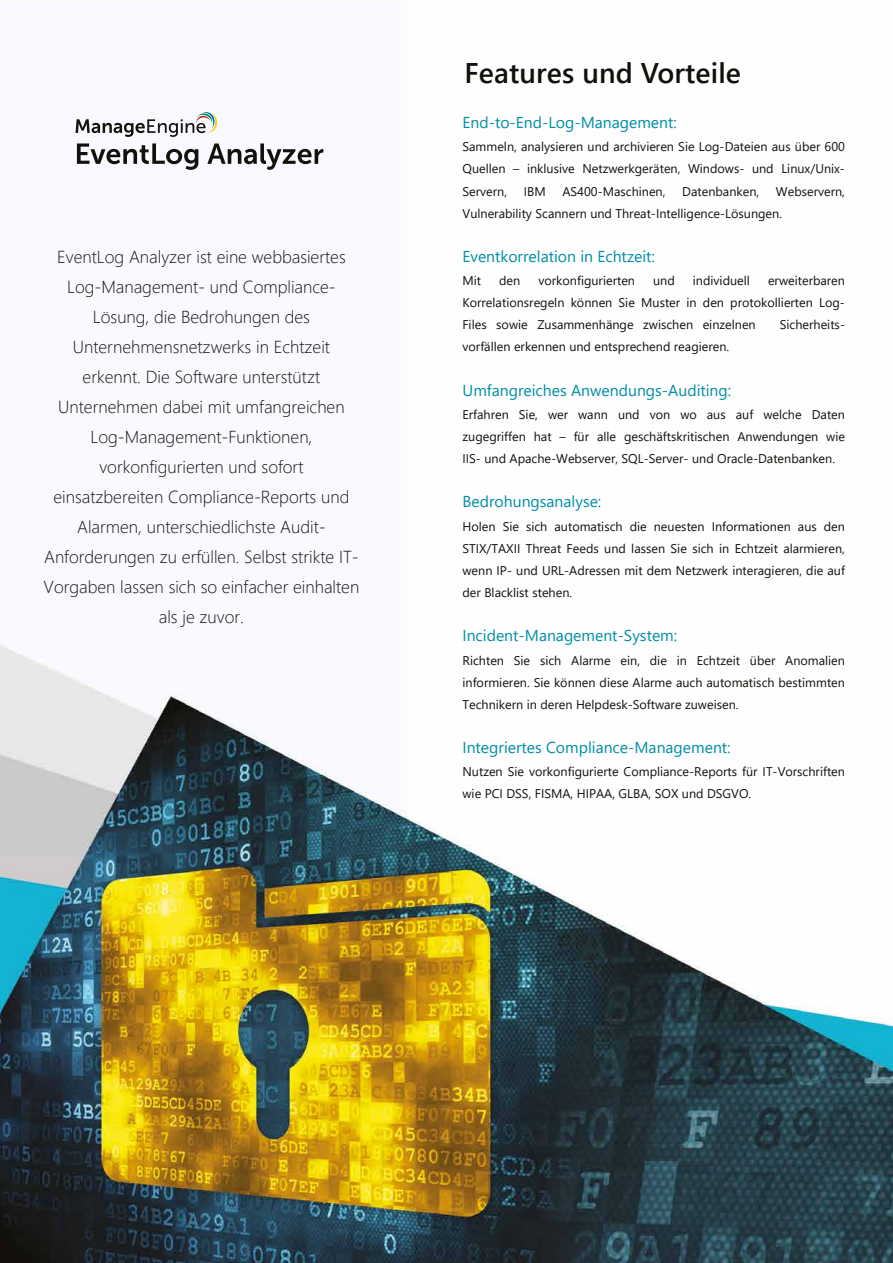
<style>
.page{position:relative;width:893px;height:1263px;background:#fff}
.page>*{position:absolute;margin:0;border:0;box-sizing:border-box;transform-origin:0 0}
.t1{font:600 28.35px "Segoe UI";letter-spacing:.005em;color:#12100b}
.t2{font:300 17.4px/30px "Segoe UI";color:#12100b;text-align:center}
.t3{font:15.75px "Segoe UI";color:#008ea6}
.t4{font:15.75px "Segoe UI";color:#008ea7}
.t5{font:15.75px "Segoe UI";color:#008fa7}
.t6{font:12.6px/22px "Segoe UI";color:#12100b;text-align:justify}
</style>
<div class="page">
<img style="left:0;top:127px;width:893px;height:1136px">
<svg style="left:76px;top:112px;width:146px;height:25px"></svg>
<svg style="left:77px;top:143px;width:246px;height:27px"></svg>
<p class="t2" style="left:44px;top:240px;width:317px">EventLog Analyzer ist eine webbasiertes Log-Management- und Compliance-Lösung, die Bedrohungen des Unternehmensnetzwerks in Echtzeit erkennt. Die Software unterstützt Unternehmen dabei mit umfangreichen Log-Management-Funktionen, vorkonfigurierten und sofort einsatzbereiten Compliance-Reports und Alarmen, unterschiedlichste Audit-Anforderungen zu erfüllen. Selbst strikte IT-Vorgaben lassen sich so einfacher einhalten als je zuvor.</p>
<h1 class="t1" style="left:464px;top:46px;width:278px">Features und Vorteile</h1>
<p class="t5" style="left:462px;top:108px;width:216px">End-to-End-Log-Management:</p>
<p class="t6" style="left:462px;top:135px;width:384px">Sammeln, analysieren und archivieren Sie Log-Dateien aus über 600<br>Quellen – inklusive Netzwerkgeräten, Windows- und Linux/Unix-Servern,</p>
<p class="t6" style="left:462px;top:179px;width:384px;text-indent:313px">Webservern,<br>Vulnerability Scannern und Threat-Intelligence-Lösungen.</p>
<p class="t3" style="left:462px;top:241px;width:194px">Eventkorrelation in Echtzeit:</p>
<p class="t6" style="left:462px;top:269px;width:20px">Mit</p>
<p class="t6" style="left:499px;top:269px;width:23px">den</p>
<p class="t6" style="left:538px;top:269px;width:98px">vorkonfigurierten</p>
<p class="t6" style="left:653px;top:269px;width:23px">und</p>
<p class="t6" style="left:693px;top:269px;width:59px">individuell</p>
<p class="t6" style="left:524px;top:179px;width:23px">IBM</p>
<p class="t6" style="left:562px;top:179px;width:105px">AS400-Maschinen,</p>
<p class="t6" style="left:682px;top:179px;width:79px">Datenbanken,</p>
<p class="t6" style="left:462px;top:269px;width:384px;text-indent:306px">erweiterbaren Korrelationsregeln können Sie Muster in den protokollierten Log-Files sowie Zusammenhänge zwischen einzelnen</p>
<p class="t6" style="left:780px;top:313px;width:67px">Sicherheits-</p>
<p class="t6" style="left:462px;top:335px;width:268px">vorfällen erkennen und entsprechend reagieren.</p>
<p class="t3" style="left:462px;top:375px;width:270px">Umfangreiches Anwendungs-Auditing:</p>
<p class="t6" style="left:462px;top:402px;width:384px">Erfahren Sie, wer wann und von wo aus auf welche Daten zugegriffen hat – für alle geschäftskritischen Anwendungen wie IIS- und Apache-Webserver, SQL-Server- und Oracle-Datenbanken.</p>
<p class="t3" style="left:462px;top:487px;width:140px">Bedrohungsanalyse:</p>
<p class="t6" style="left:462px;top:514px;width:384px">Holen Sie sich automatisch die neuesten Informationen aus den STIX/TAXII Threat Feeds und lassen Sie sich in Echtzeit alarmieren, wenn IP- und URL-Adressen mit dem Netzwerk interagieren, die auf der Blacklist stehen.</p>
<p class="t4" style="left:462px;top:621px;width:216px">Incident-Management-System:</p>
<p class="t6" style="left:462px;top:648px;width:384px">Richten Sie sich Alarme ein, die in Echtzeit über Anomalien informieren. Sie können diese Alarme auch automatisch bestimmten Technikern in deren Helpdesk-Software zuweisen.</p>
<p class="t4" style="left:462px;top:732px;width:270px">Integriertes Compliance-Management:</p>
<p class="t6" style="left:462px;top:760px;width:384px">Nutzen Sie vorkonfigurierte Compliance-Reports für IT-Vorschriften wie PCI DSS, FISMA, HIPAA, GLBA, SOX und DSGVO.</p>
</div>
